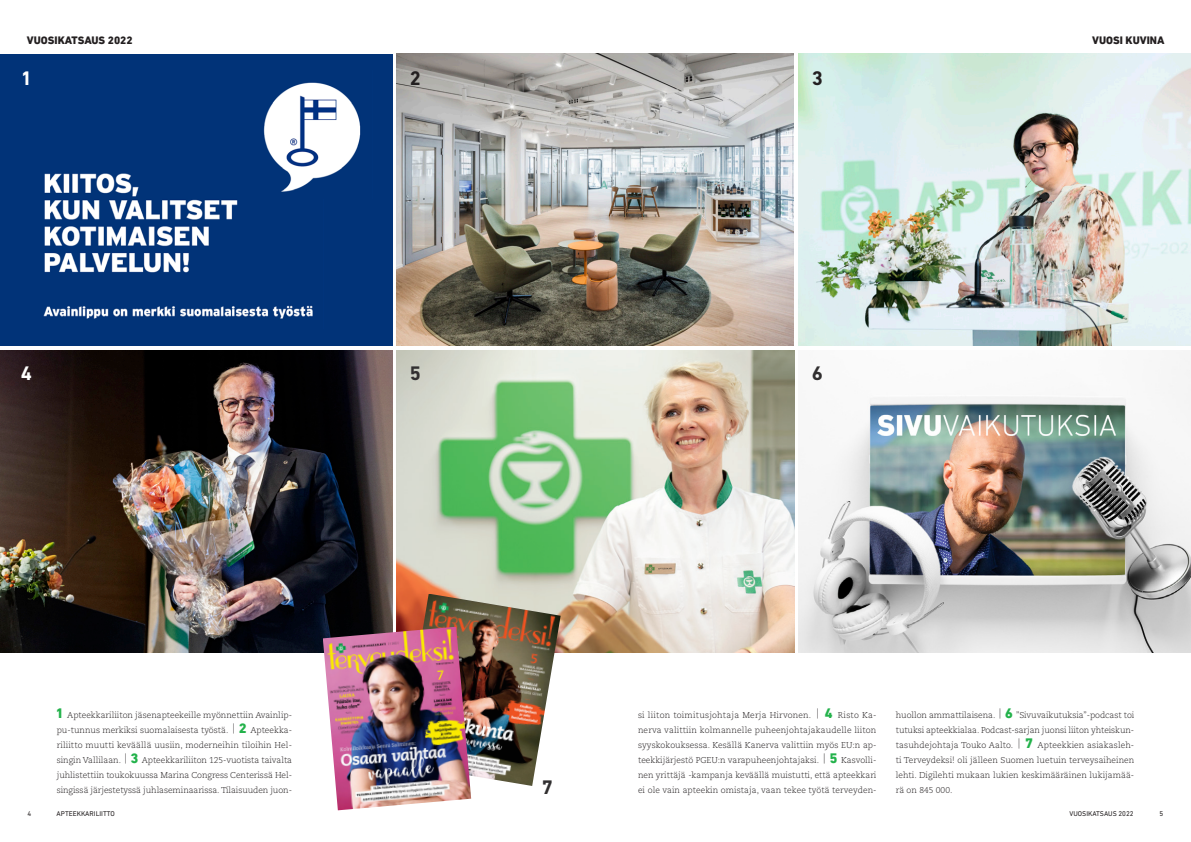
<style>
.page{position:relative;width:1191px;height:842px;background:#fff}
.page>*{position:absolute;margin:0;border:0;box-sizing:border-box;transform-origin:0 0}
.leipis__ei_sis{font:700 20px "DIN Next LT Pro";color:#312f30}
.leipis__ei_sis-2{font:700 20px "DIN Next LT Pro";color:#fff}
.leipis__ei_sis-3{font:700 20px "DIN Next LT Pro";color:#231f20}
.otsiko{font:800 11px "DIN Next LT Pro";color:#231f20}
.leipis__ei_sis-4{font:300 8.5px/15px "Caecilia LT Pro 45";color:#231f20;text-align:justify}
.t1{font:7px "DIN Next LT Pro";color:#231f20}
.s1{font-family:"DIN Next LT Pro";font-weight:800;font-size:14px;color:#23b24b}
</style>
<div class="page">
<img style="left:798px;top:54px;width:393px;height:291px">
<img style="left:397px;top:350px;width:397px;height:302px">
<img style="left:798px;top:354px;width:393px;height:298px">
<img style="left:397px;top:54px;width:397px;height:291px">
<img style="left:0;top:350px;width:393px;height:302px">
<div style="left:0;top:54px;width:393px;height:291px;background:#013378"></div>
<img style="left:43px;top:173px;width:270px;height:146px">
<img style="left:261px;top:82px;width:100px;height:117px">
<img style="left:400px;top:594px;width:160px;height:192px">
<img style="left:323px;top:627px;width:148px;height:183px">
<p class="otsiko" style="left:27px;top:34px;width:107px">VUOSIKATSAUS 2022</p>
<p class="otsiko" style="left:1092px;top:34px;width:74px">VUOSI KUVINA</p>
<p class="leipis__ei_sis-2" style="left:21px;top:67px;width:13px">1</p>
<p class="leipis__ei_sis-3" style="left:410px;top:67px;width:13px">2</p>
<p class="leipis__ei_sis-3" style="left:811px;top:67px;width:13px">3</p>
<p class="leipis__ei_sis-2" style="left:21px;top:361px;width:13px">4</p>
<p class="leipis__ei_sis" style="left:410px;top:361px;width:13px">5</p>
<p class="leipis__ei_sis" style="left:811px;top:361px;width:13px">6</p>
<p class="leipis__ei_sis-4" style="left:57px;top:707px;width:237px"><span class="s1">1</span> Apteekkariliiton jäsenapteekeille myönnettiin Avainlip&shy;pu-tunnus merkiksi suomalaisesta työstä. <sup>|</sup> <span class="s1">2</span> Apteekka&shy;riliitto muutti keväällä uusiin, moderneihin tiloihin Hel&shy;singin Vallilaan. <sup>|</sup> <span class="s1">3</span> Apteekkariliiton 125-vuotista taivalta juhlistettiin toukokuussa Marina Congress Centerissä Hel&shy;singissä järjestetyssä juhlaseminaarissa. Tilaisuuden juon-</p>
<p class="leipis__ei_sis-4" style="left:638px;top:707px;width:240px">si liiton toimitusjohtaja Merja Hirvonen. <sup>|</sup> <span class="s1">4</span> Risto Ka&shy;nerva valittiin kolmannelle puheenjohtajakaudelle liiton syyskokouksessa. Kesällä Kanerva valittiin myös EU:n ap&shy;teekkijärjestö PGEU:n varapuheenjohtajaksi. <sup>|</sup> <span class="s1">5</span> Kasvolli&shy;nen yrittäjä -kampanja keväällä muistutti, että apteekkari ei ole vain apteekin omistaja, vaan tekee työtä terveyden-</p>
<p class="leipis__ei_sis-4" style="left:896px;top:707px;width:240px">huollon ammattilaisena. <sup>|</sup> <span class="s1">6</span> ”Sivuvaikutuksia”-podcast toi tutuksi apteekkialaa. Podcast-sarjan juonsi liiton yhteiskun&shy;tasuhdejohtaja Touko Aalto. <sup>|</sup> <span class="s1">7</span> Apteekkien asiakasleh&shy;ti Terveydeksi! oli jälleen Suomen luetuin terveysaiheinen lehti. Digilehti mukaan lukien keskimääräinen lukijamää&shy;rä on 845 000.</p>
<p class="leipis__ei_sis" style="left:542px;top:775px;width:13px">7</p>
<p class="t1" style="left:28px;top:809px;width:5px">4</p>
<p class="t1" style="left:57px;top:809px;width:60px">APTEEKKARILIITTO</p>
<p class="t1" style="left:1069px;top:809px;width:66px">VUOSIKATSAUS 2022</p>
<p class="t1" style="left:1159px;top:809px;width:5px">5</p>
</div>
